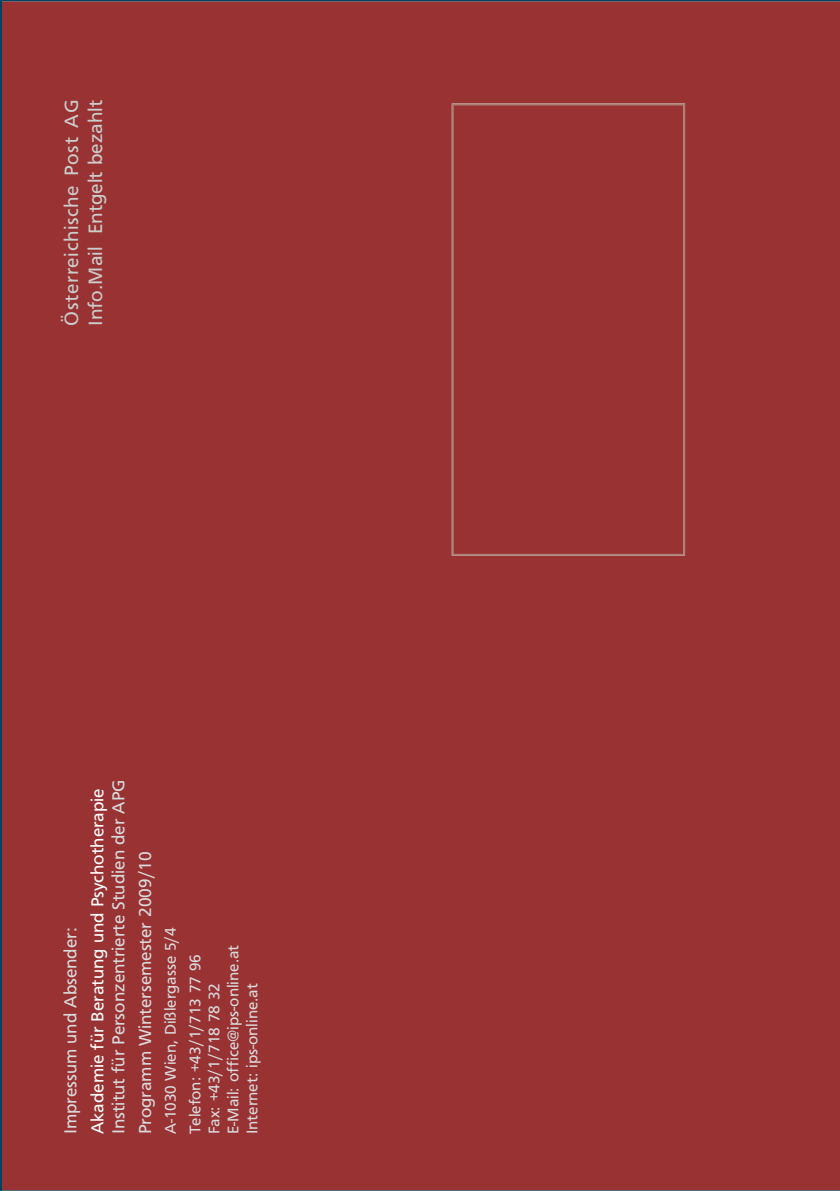
<style>
.page{position:relative;width:840px;height:1191px;background:#fff}
.page>*{position:absolute;margin:0;border:0;box-sizing:border-box;transform-origin:0 0}
.t1{font:20px/24px "Frutiger";letter-spacing:.025em;color:#cccccb}
.t2{font:18px/26.6px "Frutiger";color:#d9dadb}
.t3{font:18px "Frutiger";color:#fff}
.t4{font:16px/19px "Frutiger";color:#d9dadb}
</style>
<div class="page">
<div style="left:0;top:0;width:839px;height:1191px;background:#993233"></div>
<div style="left:451px;top:103px;width:233px;height:453px;background:#993233"></div>
<p class="t1" style="left:59px;top:325px;width:227px;rotate:-90deg">Österreichische Post AG<br>Info.Mail Entgelt be zahlt</p>
<p class="t2" style="left:57px;top:1134px;width:208px;rotate:-90deg">Impressum und Absender:</p>
<p class="t3" style="left:87px;top:1134px;width:348px;rotate:-90deg">Akademie für Beratung und Psy cho the ra pie</p>
<p class="t2" style="left:105px;top:1134px;width:356px;rotate:-90deg">Institut für Personzentrierte Studien der APG<br>Programm Wintersemester 2009/10</p>
<p class="t4" style="left:158px;top:1134px;width:209px;line-height:24.8px;rotate:-90deg">A-1030 Wien, Dißlergasse 5/4<br>Telefon: +43/1/713 77 96</p>
<p class="t4" style="left:204px;top:1134px;width:191px;rotate:-90deg">Fax: +43/1/718 78 32<br>E-Mail: office@ips-online.at<br>Internet: ips-online.at</p>
</div>
